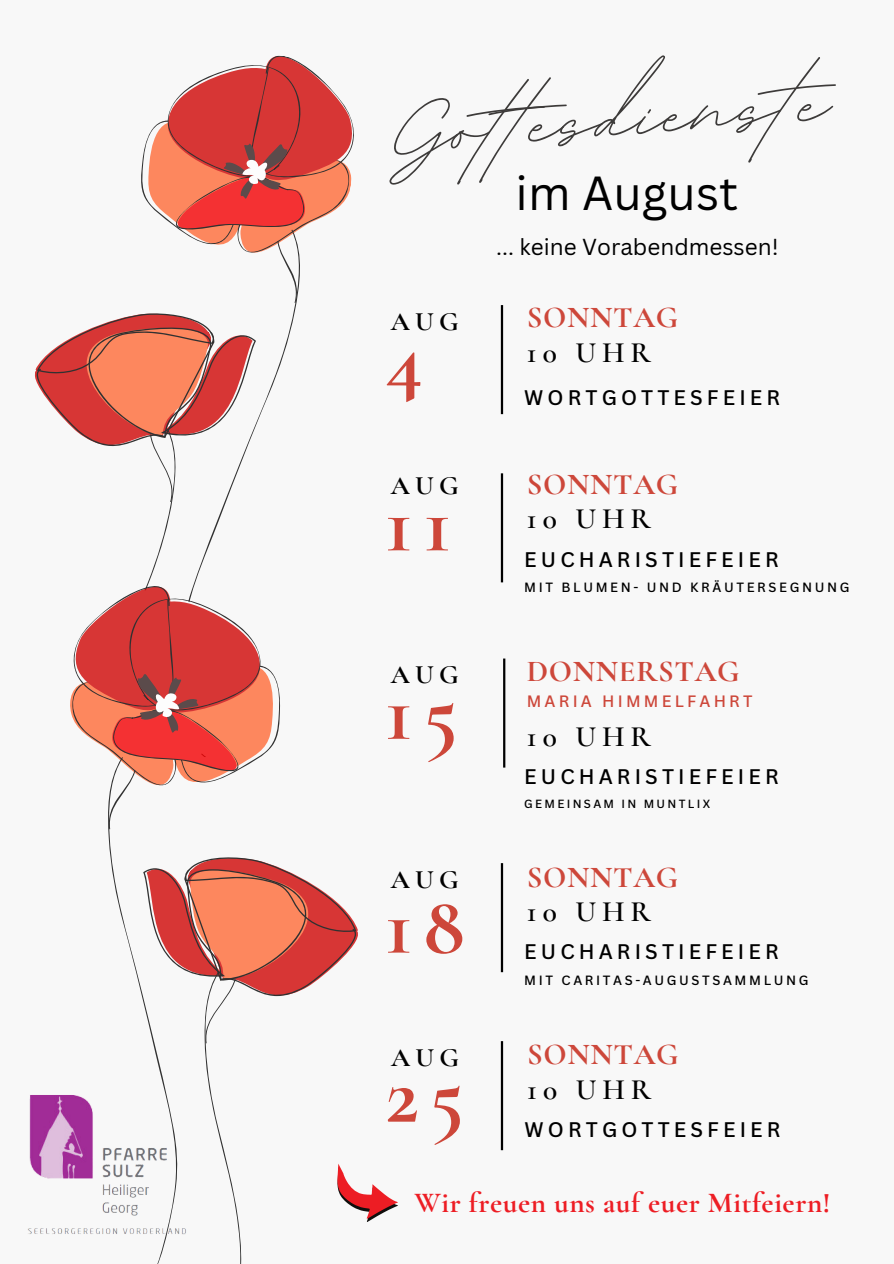
<style>
.page{position:relative;width:894px;height:1264px;background:#fff}
.page>*{position:absolute;margin:0;border:0;box-sizing:border-box;transform-origin:0 0}
.t1{font:147.75px "BD Script";color:#3d3b3a}
.t2{font:700 84.45px "Cormorant Garamond";letter-spacing:.125em;color:#cd473a}
.t3{font:46.5px "Canva Sans";color:#000}
.t4{font:700 30.45px "Cormorant Garamond";letter-spacing:.02em;color:#cd473a}
.t5{font:600 29.55px "Cormorant Garamond";letter-spacing:.2em;color:#000}
.t6{font:700 28.95px "Cormorant Garamond";letter-spacing:.02em;color:#ed1d24}
.t7{font:700 26.55px "Cormorant Garamond";letter-spacing:.2em;color:#000}
.t8{font:22.5px "Canva Sans";color:#000}
.t9{font:500 20.55px "Canva Sans";letter-spacing:.2em;color:#000}
.t10{font:500 16.05px "Canva Sans";letter-spacing:.2em;color:#cd473a}
.t11{font:500 13.05px "Canva Sans";letter-spacing:.2em;color:#000}
.t12{font:500 11.55px "Canva Sans";letter-spacing:.2em;color:#000}
</style>
<div class="page">
<div style="left:0;top:0;width:893px;height:1263px;background:#f8f8f8"></div>
<hr style="left:500px;top:305px;width:3px;height:109px;background:#000">
<hr style="left:503px;top:658px;width:2px;height:109px;background:#000">
<svg style="left:28px;top:55px;width:370px;height:1208px"></svg>
<hr style="left:500px;top:473px;width:3px;height:109px;background:#000">
<hr style="left:500px;top:863px;width:3px;height:109px;background:#000">
<hr style="left:500px;top:1041px;width:3px;height:109px;background:#000">
<h2 class="t1" style="left:385px;top:34px;width:439px;rotate:-4deg">Got esdienste</h2>
<h3 class="t3" style="left:515px;top:160px;width:224px">im August</h3>
<h5 class="t7" style="left:391px;top:305px;width:69px">AUG</h5>
<h1 class="t2" style="left:384px;top:308px;width:40px">4</h1>
<p class="t7" style="left:391px;top:470px;width:69px">AUG</p>
<p class="t2" style="left:384px;top:472px;width:68px">11</p>
<h3 class="t7" style="left:391px;top:658px;width:69px">AUG</h3>
<h5 class="t2" style="left:384px;top:661px;width:75px">15</h5>
<p class="t7" style="left:391px;top:863px;width:69px">AUG</p>
<p class="t2" style="left:384px;top:874px;width:81px">18</p>
<h5 class="t7" style="left:391px;top:1040px;width:69px">AUG</h5>
<h6 class="t2" style="left:385px;top:1043px;width:80px">25</h6>
<h3 class="t8" style="left:496px;top:231px;width:284px">... keine Vorabendmessen!</h3>
<p class="t4" style="left:526px;top:299px;width:153px">SONNTAG</p>
<h3 class="t5" style="left:527px;top:334px;width:125px">10 UHR</h3>
<p class="t9" style="left:524px;top:383px;width:257px">WORTGOTTESFEIER</p>
<h3 class="t4" style="left:526px;top:466px;width:153px">SONNTAG</h3>
<h6 class="t5" style="left:527px;top:501px;width:125px">10 UHR</h6>
<p class="t9" style="left:524px;top:544px;width:256px">EUCHARISTIEFEIER</p>
<h5 class="t11" style="left:524px;top:578px;width:327px">MIT BLUMEN- UND KRÄUTERSEGNUNG</h5>
<p class="t4" style="left:526px;top:652px;width:214px">DONNERSTAG</p>
<p class="t10" style="left:526px;top:690px;width:227px">MARIA HIMMELFAHRT</p>
<p class="t5" style="left:527px;top:718px;width:125px">10 UHR</p>
<h6 class="t9" style="left:524px;top:762px;width:256px">EUCHARISTIEFEIER</h6>
<h3 class="t12" style="left:524px;top:796px;width:187px">GEMEINSAM IN MUNTLIX</h3>
<h3 class="t4" style="left:526px;top:858px;width:153px">SONNTAG</h3>
<h5 class="t5" style="left:527px;top:893px;width:125px">10 UHR</h5>
<h3 class="t9" style="left:524px;top:937px;width:256px">EUCHARISTIEFEIER</h3>
<h3 class="t11" style="left:524px;top:971px;width:286px">MIT CARITAS-AUGUSTSAMMLUNG</h3>
<p class="t4" style="left:527px;top:1035px;width:153px">SONNTAG</p>
<h3 class="t5" style="left:527px;top:1071px;width:125px">10 UHR</h3>
<p class="t9" style="left:524px;top:1114px;width:257px">WORTGOTTESFEIER</p>
<h6 class="t6" style="left:414px;top:1185px;width:417px">Wir freuen uns auf euer Mitfeiern!</h6>
</div>
